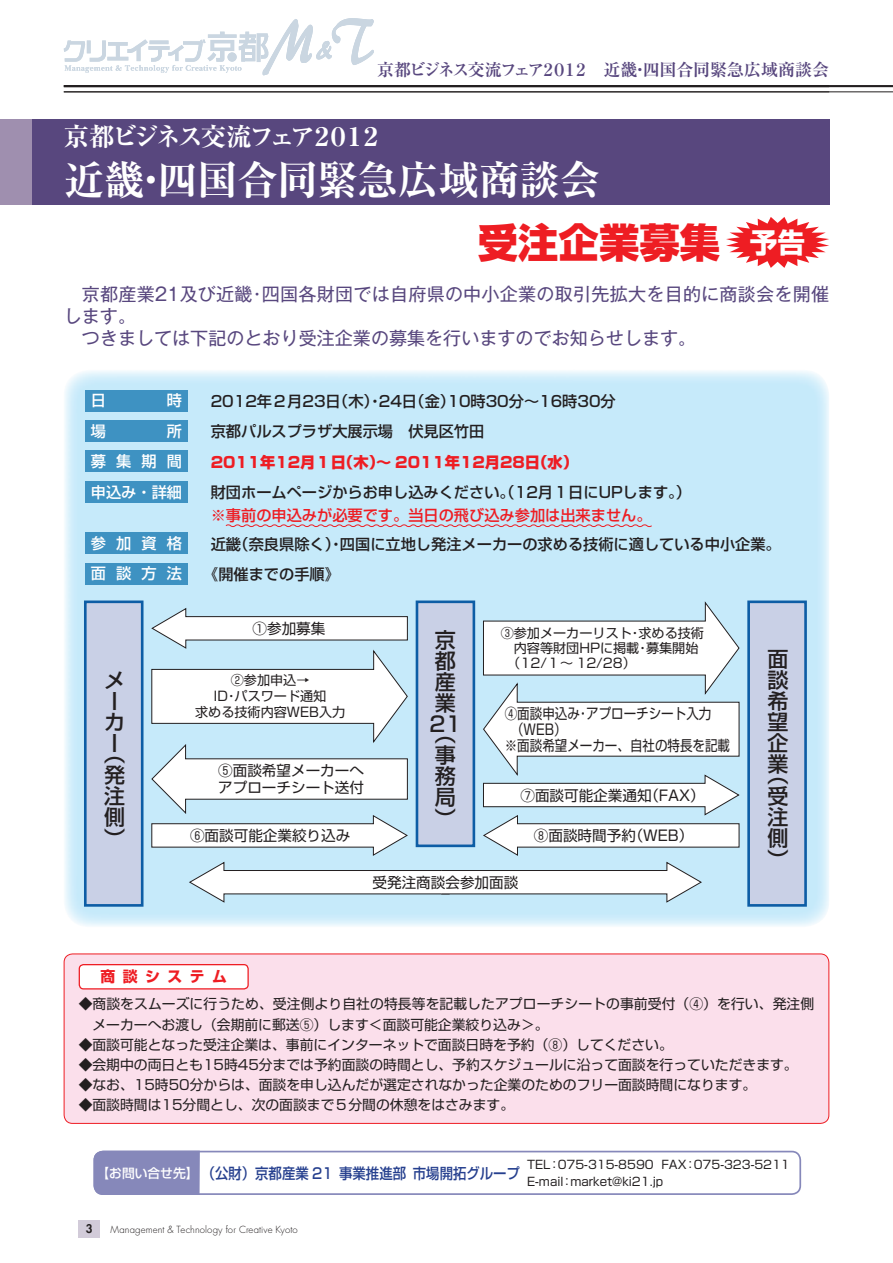
<style>
.page{position:relative;width:893px;height:1263px;background:#fff}
.page>*{position:absolute;margin:0;border:0;box-sizing:border-box;transform-origin:0 0}
.t1{font:40.35px "Ryumin Pr 6 Ex Bold 90 pv RKSJ H";color:#fff}
.t2{font:40.35px "Shin Go Pr 6 Heavy 90 pv RKSJ H";color:#ee1d23}
.t3{font:25.5px "Ryumin Pr 6 Ex Bold 90 pv RKSJ H";letter-spacing:-.15em;color:#fff}
.t4{font:21px/21px "Shin Go Pr 6 Medium 90 pv RKSJ V";color:#231f20;text-align:justify}
.t5{font:21px "Shin Go Pr 6 Medium 90 pv RKSJ H";color:#231f20}
.t6{font:18px "Gothic MB101 Pr 6 Regular 90 pv RKSJ H";color:#58477e}
.t7{font:16.95px "Ryumin Pr 6 Bold 90 pv RKSJ H";letter-spacing:-.015em;color:#58477e}
.t8{font:15.15px/30.5px "Shin Go Pr 6 Medium 90 pv RKSJ H";color:#231f20}
.t9{font:15.15px "Shin Go Pr 6 Heavy 90 pv RKSJ H";color:#ee1d23}
.t10{font:14.85px "Shin Go Pr 6 Medium 90 pv RKSJ H";color:#253f8e;scale:.9 1}
.t11{font:14.85px "Shin Go Pr 6 Bold 90 pv RKSJ H";letter-spacing:.5em;color:#ee1d23}
.t12{font:14.55px/17.4px "Shin Go Pr 6 Regular 90 pv RKSJ H";color:#231f20}
.t13{font:14.55px "Shin Go Pr 6 Regular 90 pv RKSJ H";color:#231f20;scale:.86 1}
.t14{font:13.8px/20.2px "Shin Go Pr 6 Regular 90 pv RKSJ H";color:#231f20}
.t15{font:13.05px/16px "Shin Go Pr 6 Regular 90 pv RKSJ H";color:#231f20;text-align:center}
.t16{font:11.7px/17px "Shin Go Pr 6 Regular 90 pv RKSJ H";color:#231f20}
.t17{font:800 11.7px "Futura";color:#231f20}
.t18{font:300 9.6px "Futura";letter-spacing:.01em;color:#231f20}
.s1{font-family:"Shin Go Pr 6 Bold 90 pv RKSJ H";font-size:27.6px;color:#fff}
.s2{color:#fff}
.s3{font-family:"Shin Go Pr 6 Medium 90 pv RKSJ H";color:#fff}
.s4{font-family:"Shin Go Pr 6 Medium 90 pv RKSJ H";color:#231f20}
.s5{color:#ee1d23}
.s6{font-size:12.75px;color:#fff}
</style>
<div class="page">
<div style="left:79px;top:1220px;width:21px;height:17px;background:#d2cbd9"></div>
<div style="left:0;top:119px;width:829px;height:85px;background:#58477e"></div>
<div style="left:0;top:119px;width:32px;height:85px;background:#9f8faf"></div>
<hr style="left:64px;top:92px;width:829px;height:1px;background:#231f20">
<hr style="left:64px;top:85px;width:829px;height:2px;background:#231f20">
<svg style="left:64px;top:18px;width:310px;height:58px"></svg>
<svg style="left:726px;top:217px;width:103px;height:51px"></svg>
<img style="left:65px;top:371px;width:764px;height:555px">
<svg style="left:225px;top:524px;width:427px;height:4px;background:#d0b1bf"></svg>
<div style="left:85px;top:390px;width:103px;height:21px;background:#3e92c2"></div>
<div style="left:85px;top:420px;width:103px;height:21px;background:#3e92c2"></div>
<div style="left:85px;top:451px;width:103px;height:21px;background:#3e92c2"></div>
<div style="left:85px;top:481px;width:103px;height:21px;background:#3e92c2"></div>
<div style="left:85px;top:533px;width:103px;height:21px;background:#3e92c2"></div>
<div style="left:85px;top:563px;width:103px;height:21px;background:#3e92c2"></div>
<div style="left:85px;top:602px;width:57px;height:303px;background:#c9d0e6"></div>
<div style="left:84px;top:600px;width:60px;height:307px;border:3px solid #0d5da5"></div>
<div style="left:749px;top:602px;width:57px;height:303px;background:#c9d0e6"></div>
<div style="left:747px;top:600px;width:60px;height:307px;border:3px solid #0d5da5"></div>
<svg style="left:151px;top:601px;width:589px;height:302px"></svg>
<div style="left:64px;top:954px;width:765px;height:169px;background:#fbdfeb;border-radius:9px"></div>
<div style="left:64px;top:954px;width:765px;height:170px;border:1px solid #ee1d23;border-radius:9px"></div>
<div style="left:79px;top:965px;width:169px;height:24px;background:#fff;border-radius:4px"></div>
<div style="left:79px;top:964px;width:170px;height:25px;border:1px solid #ee1d23;border-radius:4px"></div>
<div style="left:94px;top:1151px;width:707px;height:44px;border:2px solid #8688ba;border-radius:9px"></div>
<div style="left:93px;top:1150px;width:108px;height:45px;background:#8688ba"></div>
<p class="t7" style="left:377px;top:63px;width:453px">京都ビジネス交流フェア２０１２　近畿・四国合同緊急広域商談会</p>
<h2 class="t3" style="left:64px;top:127px;width:321px">京都ビジネス交流フェア２０１２</h2>
<h1 class="t1" style="left:64px;top:165px;width:538px">近畿・四国合同緊急広域商談会</h1>
<h1 class="t2" style="left:478px;top:227px;width:329px">受注企業募集 <span class="s1">予告</span></h1>
<h3 class="t6" style="left:82px;top:287px;width:749px">京都産業21及び近畿・四国各財団では自府県の中小企業の取引先拡大を目的に商談会を開催</h3>
<h3 class="t6" style="left:64px;top:310px;width:74px">します。</h3>
<h3 class="t6" style="left:82px;top:332px;width:616px">つきましては下記のとおり受注企業の募集を行いますのでお知らせします。</h3>
<p class="t8" style="left:91px;top:388px;width:526px"><span class="s2">日 　 　 時</span> 　2012年２月23日（木）・24日（金）10時30分～16時30分<span class="s2">場 　 　 所</span> 　京都パルスプラザ大展示場　伏見区竹田</p>
<p class="t9" style="left:91px;top:456px;width:489px"><span class="s3">募 集 期 間</span> <span class="s4">　</span>2011年12月１日（木）～ 2011年12月28日（水）</p>
<p class="t8" style="left:211px;top:483px;width:482px;line-height:22.8px;text-indent:-120px"><span class="s2">申込み・詳細</span> 　 財団ホームページからお申し込みください。（12月１日にUPします。）<span class="s5">※事前の申込みが必要です。当日の飛び込み参加は出来ません。</span></p>
<p class="t8" style="left:91px;top:531px;width:691px"><span class="s2">参 加 資 格</span> 　近畿（奈良県除く）・四国に立地し発注メーカーの求める技術に適している中小企業。<span class="s2">面 談 方 法</span> 　《開催までの手順》</p>
<h3 class="t4" style="left:104px;top:672px;width:20px;text-align:left">メーカー</h3>
<h3 class="t4" style="left:104px;top:746px;width:22px">（発注側）</h3>
<p class="t12" style="left:253px;top:622px;width:74px">①参加募集</p>
<p class="t15" style="left:195px;top:674px;width:152px">②参加申込→<br>ID・パスワード通知<br>求める技術内容WEB入力</p>
<p class="t15" style="left:501px;top:627px;width:205px">③ 参加メーカーリスト・求める技術</p>
<p class="t15" style="left:514px;top:642px;width:186px">内容等財団HPに掲載・募集開始</p>
<p class="t15" style="left:507px;top:656px;width:130px">（12/１～ 12/28）</p>
<h3 class="t4" style="left:435px;top:632px;width:22px">京都産業</h3>
<h3 class="t5" style="left:429px;top:716px;width:33px">21</h3>
<h3 class="t4" style="left:435px;top:727px;width:22px">（事務局）</h3>
<p class="t13" style="left:505px;top:708px;width:242px">④ 面談申込み・アプローチシート入力</p>
<p class="t13" style="left:511px;top:724px;width:66px">（WEB）</p>
<p class="t13" style="left:505px;top:740px;width:264px">※面談希望メーカー、自社の特長を記載</p>
<p class="t12" style="left:218px;top:764px;width:147px">⑤面談希望メーカーへアプローチシート送付</p>
<p class="t12" style="left:190px;top:829px;width:162px">⑥面談可能企業絞り込み</p>
<p class="t12" style="left:534px;top:829px;width:161px">⑧面談時間予約（WEB）</p>
<p class="t12" style="left:520px;top:788px;width:186px">⑦面談可能企業通知（FAX）</p>
<p class="t12" style="left:373px;top:875px;width:147px">受発注商談会参加面談</p>
<p class="t11" style="left:100px;top:971px;width:128px">商談システム</p>
<h3 class="t4" style="left:767px;top:651px;width:22px">面談希望企業</h3>
<h3 class="t4" style="left:767px;top:767px;width:22px">（受注側）</h3>
<p class="t14" style="left:92px;top:996px;width:723px;text-indent:-14px">◆ 商談をスムーズに行うため、受注側より自社の特長等を記載したアプローチシートの事前受付（④）を行い、発注側メーカーへお渡し（会期前に郵送⑤）します＜面談可能企業絞り込み＞。</p>
<p class="t14" style="left:79px;top:1036px;width:596px">◆面談可能となった受注企業は、事前にインターネットで面談日時を予約（⑧）してください。</p>
<p class="t14" style="left:79px;top:1056px;width:721px">◆会期中の両日とも15時45分までは予約面談の時間とし、予約スケジュールに沿って面談を行っていただきます。</p>
<p class="t14" style="left:79px;top:1077px;width:679px">◆なお、15時50分からは、面談を申し込んだが選定されなかった企業のためのフリー面談時間になります。</p>
<p class="t14" style="left:79px;top:1097px;width:437px">◆面談時間は15分間とし、次の面談まで５分間の休憩をはさみます。</p>
<p class="t10" style="left:97px;top:1167px;width:472px"><span class="s6">【お問い合せ先】</span>（公財）京都産業 21 事業推進部市場開拓グループ</p>
<p class="t16" style="left:527px;top:1157px;width:264px">TEL：075-315-8590 FAX：075-323-5211<br>E-mail：market@ki21.jp</p>
<p class="t17" style="left:86px;top:1223px;width:8px">3</p>
<p class="t18" style="left:111px;top:1225px;width:189px">Management &amp; Technology for Creative Kyoto</p>
</div>
